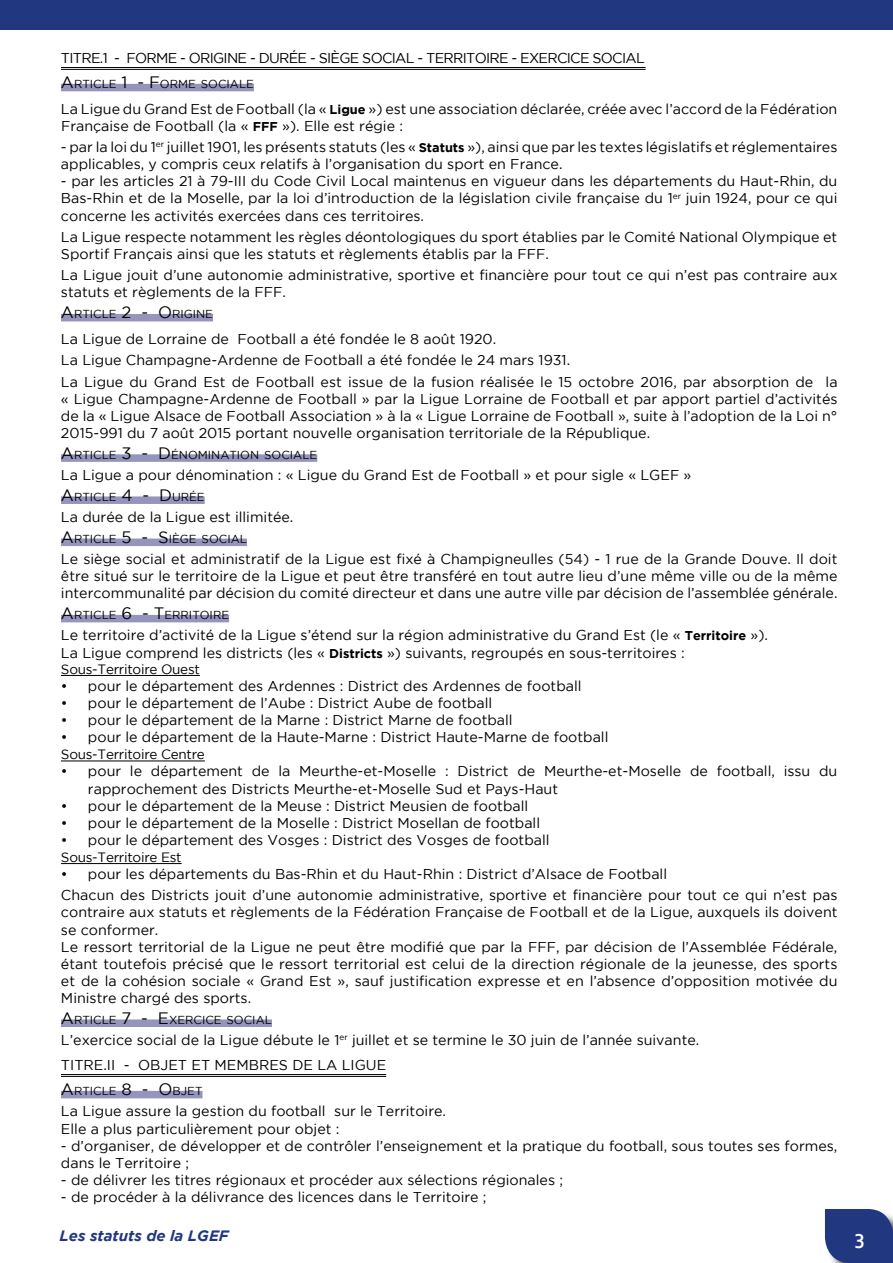
<style>
.page{position:relative;width:893px;height:1263px;background:#fff}
.page>*{position:absolute;margin:0;border:0;box-sizing:border-box;transform-origin:0 0}
.t1{font:700 21px "Corbel";color:#fff}
.t2{font:italic 700 15px "Gotham";color:#213780}
.t3{font:14.25px/17.1px "Gotham";color:#000}
.t4{font:14.25px "Gotham";letter-spacing:-.05em;color:#000}
.t5{font:13.5px "Gotham";letter-spacing:-.02em;color:#000}
.t6{font:11.55px "Gotham";color:#000}
.s1{font-size:16.5px}
.s2{font-weight:700;font-size:12.75px}
.s3{font-style:inherit}
</style>
<div class="page">
<svg style="left:825px;top:1209px;width:68px;height:54px;background:#2f4387"></svg>
<div style="left:0;top:0;width:893px;height:30px;background:#213780"></div>
<hr style="left:61px;top:67px;width:585px;height:1px;background:#000">
<hr style="left:61px;top:69px;width:585px;height:1px;background:#000">
<div style="left:61px;top:84px;width:193px;height:7px;background:#9494bc"></div>
<div style="left:61px;top:314px;width:152px;height:7px;background:#9494bc"></div>
<div style="left:61px;top:454px;width:256px;height:8px;background:#9494bc"></div>
<div style="left:61px;top:496px;width:144px;height:8px;background:#9494bc"></div>
<div style="left:61px;top:538px;width:186px;height:8px;background:#9494bc"></div>
<div style="left:61px;top:615px;width:168px;height:7px;background:#9494bc"></div>
<hr style="left:61px;top:675px;width:139px;height:1px;background:#000">
<hr style="left:61px;top:760px;width:144px;height:1px;background:#000">
<hr style="left:61px;top:863px;width:121px;height:1px;background:#000">
<div style="left:61px;top:1019px;width:211px;height:8px;background:#9494bc"></div>
<hr style="left:61px;top:1074px;width:325px;height:1px;background:#000">
<hr style="left:61px;top:1076px;width:325px;height:1px;background:#000">
<div style="left:61px;top:1091px;width:141px;height:7px;background:#9494bc"></div>
<p class="t4" style="left:61px;top:50px;width:585px">TITRE.1 - FORME - ORIGINE - DURÉE - SIÈGE SOCIAL - TERRITOIRE - EXERCICE SOCIAL</p>
<p class="t6" style="left:61px;top:78px;width:21px"><span class="s1">A</span>RTICLE</p>
<p class="t6" style="left:122px;top:78px;width:48px"><span class="s1">1 - F</span>ORME</p>
<p class="t6" style="left:201px;top:78px;width:9px">SOCIALE</p>
<p class="t3" style="left:61px;top:100px;width:778px">La Ligue du Grand Est de Football (la « <span class="s2">Ligue</span> ») est une association déclarée, créée avec l’accord de la Fédération<br>Française de Football (la « <span class="s2">FFF</span> »). Elle est régie :</p>
<p class="t3" style="left:61px;top:138px;width:778px">- par la loi du 1<sup>er</sup> juillet 1901, les présents statuts (les « <span class="s2">Statuts</span> »), ainsi que par les textes législatifs et réglementaires applicables, y compris ceux relatifs à l’organisation du sport en France.</p>
<p class="t3" style="left:61px;top:173px;width:778px;text-align:justify">- par les articles 21 à 79-III du Code Civil Local maintenus en vigueur dans les départements du Haut-Rhin, du Bas-Rhin et de la Moselle, par la loi d’introduction de la législation civile française du 1<sup>er</sup> juin 1924, pour ce qui concerne les activités exercées dans ces territoires.</p>
<p class="t3" style="left:61px;top:228px;width:778px">La Ligue respecte notamment les règles déontologiques du sport établies par le Comité National Olympique et<br>Sportif Français ainsi que les statuts et règlements établis par la FFF.</p>
<p class="t3" style="left:61px;top:267px;width:778px">La Ligue jouit d’une autonomie administrative, sportive et financière pour tout ce qui n’est pas contraire aux statuts et règlements de la FFF.</p>
<p class="t6" style="left:61px;top:308px;width:21px"><span class="s1">A</span>RTICLE</p>
<p class="t6" style="left:122px;top:308px;width:58px"><span class="s1">2 - O</span>RIGINE</p>
<p class="t3" style="left:61px;top:328px;width:778px;line-height:21.3px">La Ligue de Lorraine de Football a été fondée le 8 août 1920.<br>La Ligue Champagne-Ardenne de Football a été fondée le 24 mars 1931.<br>La Ligue du Grand Est de Football est issue de la fusion réalisée le 15 octobre 2016, par absorption de la</p>
<p class="t3" style="left:61px;top:390px;width:778px;text-align:justify">« Ligue Champagne-Ardenne de Football » par la Ligue Lorraine de Football et par apport partiel d’activités de la « Ligue Alsace de Football Association » à la « Ligue Lorraine de Football », suite à l’adoption de la Loi n° 2015-991 du 7 août 2015 portant nouvelle organisation territoriale de la République.</p>
<p class="t6" style="left:61px;top:448px;width:21px"><span class="s1">A</span>RTICLE</p>
<p class="t6" style="left:122px;top:448px;width:59px"><span class="s1">3 - D</span>ÉNOMINATION</p>
<p class="t6" style="left:264px;top:448px;width:9px">SOCIALE</p>
<p class="t3" style="left:61px;top:466px;width:632px">La Ligue a pour dénomination : « Ligue du Grand Est de Football » et pour sigle « LGEF »</p>
<p class="t6" style="left:61px;top:490px;width:21px"><span class="s1">A</span>RTICLE</p>
<p class="t6" style="left:122px;top:490px;width:60px"><span class="s1">4 - D</span>URÉE</p>
<p class="t3" style="left:61px;top:508px;width:234px">La durée de la Ligue est illimitée.</p>
<p class="t6" style="left:61px;top:532px;width:21px"><span class="s1">A</span>RTICLE</p>
<p class="t6" style="left:122px;top:532px;width:55px"><span class="s1">5 - S</span>IÈGE</p>
<p class="t6" style="left:202px;top:532px;width:9px">SOCIAL</p>
<p class="t3" style="left:61px;top:550px;width:778px;text-align:justify">Le siège social et administratif de la Ligue est fixé à Champigneulles (54) - 1 rue de la Grande Douve. Il doit être situé sur le territoire de la Ligue et peut être transféré en tout autre lieu d’une même ville ou de la même intercommunalité par décision du comité directeur et dans une autre ville par décision de l’assemblée générale.</p>
<p class="t6" style="left:61px;top:609px;width:21px"><span class="s1">A</span>RTICLE</p>
<p class="t6" style="left:122px;top:609px;width:51px"><span class="s1">6 - T</span>ERRITOIRE</p>
<p class="t3" style="left:61px;top:627px;width:708px">Le territoire d’activité de la Ligue s’étend sur la région administrative du Grand Est (le « <span class="s2">Territoire</span> »).<br>La Ligue comprend les districts (les « <span class="s2">Districts</span> ») suivants, regroupés en sous-territoires :</p>
<p class="t5" style="left:61px;top:661px;width:140px">Sous-Territoire Ouest</p>
<p class="t3" style="left:61px;top:677px;width:522px">• pour le département des Ardennes : District des Ardennes de football</p>
<p class="t3" style="left:61px;top:694px;width:433px">• pour le département de l’Aube : District Aube de football</p>
<p class="t3" style="left:61px;top:711px;width:453px">• pour le département de la Marne : District Marne de football</p>
<p class="t3" style="left:61px;top:728px;width:549px">• pour le département de la Haute-Marne : District Haute-Marne de football</p>
<p class="t5" style="left:61px;top:747px;width:145px">Sous-Territoire Centre</p>
<p class="t3" style="left:88px;top:762px;width:751px;text-indent:-27px">• pour le département de la Meurthe-et-Moselle : District de Meurthe-et-Moselle de football, issu du rapprochement des Districts Meurthe-et-Moselle Sud et Pays-Haut</p>
<p class="t3" style="left:61px;top:797px;width:469px">• pour le département de la Meuse : District Meusien de football</p>
<p class="t3" style="left:61px;top:814px;width:481px">• pour le département de la Moselle : District Mosellan de football</p>
<p class="t3" style="left:61px;top:831px;width:490px">• pour le département des Vosges : District des Vosges de football</p>
<p class="t5" style="left:61px;top:850px;width:122px">Sous-Territoire Est</p>
<p class="t3" style="left:61px;top:863px;width:778px;line-height:21.3px">• pour les départements du Bas-Rhin et du Haut-Rhin : District d’Alsace de Football<br>Chacun des Districts jouit d’une autonomie administrative, sportive et financière pour tout ce qui n’est pas</p>
<p class="t3" style="left:61px;top:904px;width:778px">contraire aux statuts et règlements de la Fédération Française de Football et de la Ligue, auxquels ils doivent se conformer.<br>Le ressort territorial de la Ligue ne peut être modifié que par la FFF, par décision de l’Assemblée Fédérale, étant toutefois précisé que le ressort territorial est celui de la direction régionale de la jeunesse, des sports et de la cohésion sociale « Grand Est », sauf justification expresse et en l’absence d’opposition motivée du Ministre chargé des sports.</p>
<p class="t6" style="left:61px;top:1013px;width:21px"><span class="s1">A</span>RTICLE</p>
<p class="t6" style="left:122px;top:1013px;width:56px"><span class="s1">7 - E</span>XERCICE</p>
<p class="t6" style="left:227px;top:1013px;width:9px">SOCIAL</p>
<p class="t3" style="left:61px;top:1027px;width:640px;line-height:25px">L’exercice social de la Ligue débute le 1<sup>er</sup> juillet et se termine le 30 juin de l’année suivante.<br><span class="s3">TITRE.II - OBJET ET MEMBRES DE LA LIGUE</span></p>
<p class="t6" style="left:61px;top:1084px;width:21px"><span class="s1">A</span>RTICLE</p>
<p class="t6" style="left:122px;top:1084px;width:60px"><span class="s1">8 - O</span>BJET</p>
<p class="t3" style="left:61px;top:1103px;width:387px">La Ligue assure la gestion du football sur le Territoire.<br>Elle a plus particulièrement pour objet :</p>
<p class="t3" style="left:61px;top:1137px;width:778px">- d’organiser, de développer et de contrôler l’enseignement et la pratique du football, sous toutes ses formes, dans le Territoire ;</p>
<p class="t3" style="left:61px;top:1171px;width:504px">- de délivrer les titres régionaux et procéder aux sélections régionales ;</p>
<p class="t3" style="left:61px;top:1188px;width:427px">- de procéder à la délivrance des licences dans le Territoire ;</p>
<p class="t2" style="left:60px;top:1227px;width:171px">Les statuts de la LGEF</p>
<h1 class="t1" style="left:855px;top:1224px;width:12px">3</h1>
</div>
